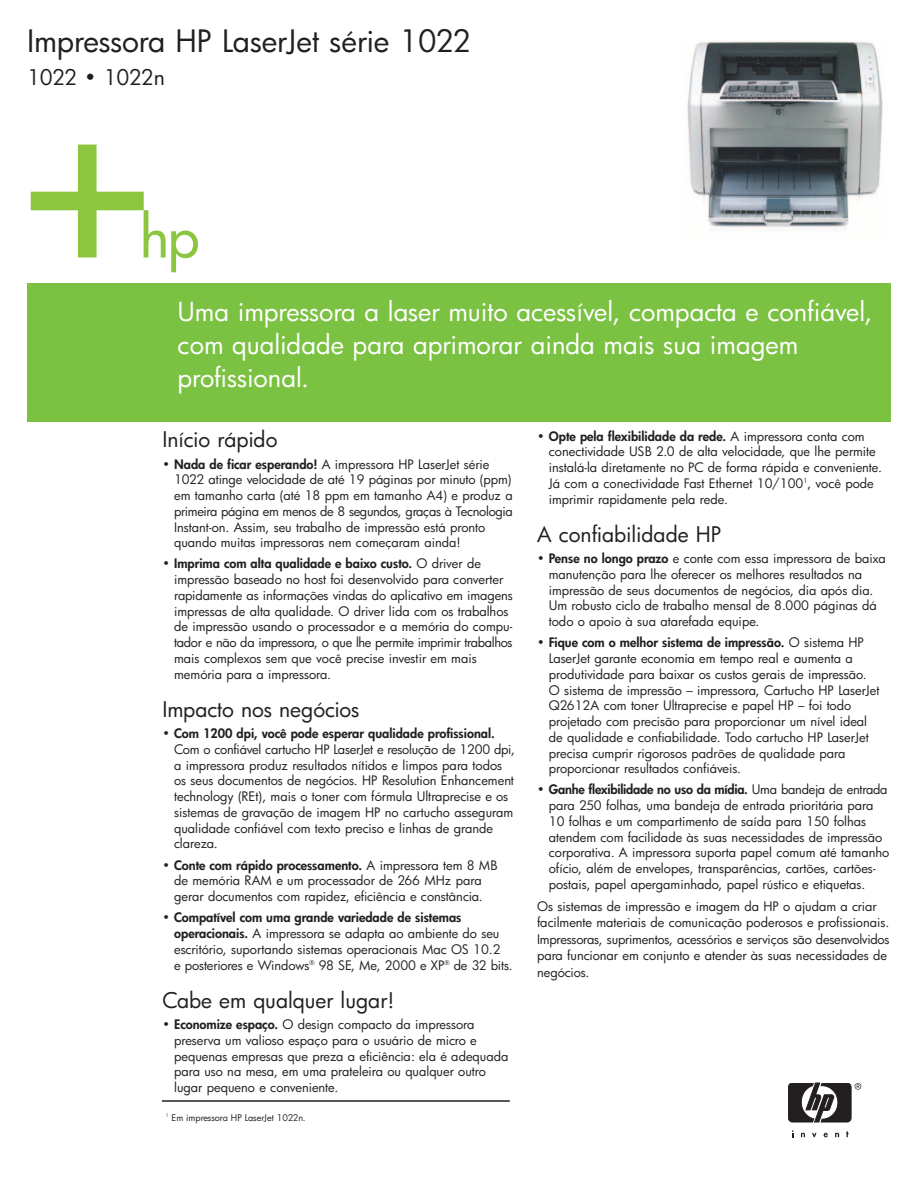
<style>
.page{position:relative;width:918px;height:1188px;background:#fff}
.page>*{position:absolute;margin:0;border:0;box-sizing:border-box;transform-origin:0 0}
.t1{font:30px "Futura";letter-spacing:-.005em;color:#231f20}
.t2{font:25.5px/33px "Futura";color:#fff}
.t3{font:21px "Futura";color:#231f20}
.t4{font:21px "Futura";letter-spacing:-.035em;color:#231f20}
.t5{font:12.75px/15.8px "Futura";color:#231f20}
.t6{font:9px "Futura";letter-spacing:-.005em;color:#231f20}
.s1{font-weight:800}
</style>
<div class="page">
<svg style="left:812px;top:1133px;width:5px;height:4px"></svg>
<svg style="left:801px;top:1133px;width:4px;height:4px"></svg>
<svg style="left:835px;top:1133px;width:4px;height:4px"></svg>
<svg style="left:792px;top:1130px;width:2px;height:7px"></svg>
<svg style="left:824px;top:1133px;width:4px;height:4px"></svg>
<svg style="left:846px;top:1131px;width:3px;height:6px"></svg>
<svg style="left:788px;top:1083px;width:73px;height:39px"></svg>
<img style="left:687px;top:41px;width:196px;height:189px">
<div style="left:27px;top:283px;width:864px;height:139px;background:#7bc142"></div>
<svg style="left:31px;top:145px;width:167px;height:127px"></svg>
<hr style="left:162px;top:1100px;width:348px;height:2px;background:#231f20">
<h1 class="t1" style="left:27px;top:27px;width:446px">Impressora HP LaserJet série 1022</h1>
<h3 class="t4" style="left:27px;top:67px;width:139px">1022 • 1022n</h3>
<h2 class="t2" style="left:178px;top:298px;width:696px">Uma impressora a laser muito acessível, compacta e confiável, com qualidade para aprimorar ainda mais sua imagem profissional.</h2>
<h3 class="t3" style="left:162px;top:430px;width:117px">Início rápido</h3>
<p class="t5" style="left:174px;top:457px;width:340px;text-indent:-12px">• <span class="s1">Nada de ficar esperando!</span> A impressora HP LaserJet série 1022 atinge velocidade de até 19 páginas por minuto (ppm) em tamanho carta (até 18 ppm em tamanho A4) e produz a primeira página em menos de 8 segundos, graças à Tecnologia Instant-on. Assim, seu trabalho de impressão está pronto quando muitas impressoras nem começaram ainda!</p>
<p class="t5" style="left:174px;top:557px;width:340px;text-indent:-12px">• <span class="s1">Imprima com alta qualidade e baixo custo.</span> O driver de impressão baseado no host foi desenvolvido para converter rapidamente as informações vindas do aplicativo em imagens impressas de alta qualidade. O driver lida com os trabalhos de impressão usando o processador e a memória do compu&shy;tador e não da impressora, o que lhe permite imprimir trabalhos mais complexos sem que você precise investir em mais memória para a impressora.</p>
<h3 class="t3" style="left:162px;top:700px;width:199px">Impacto nos negócios</h3>
<p class="t5" style="left:174px;top:727px;width:343px;text-indent:-12px">• <span class="s1">Com 1200 dpi, você pode esperar qualidade profissional.<br></span>Com o confiável cartucho HP LaserJet e resolução de 1200 dpi, a impressora produz resultados nítidos e limpos para todos os seus documentos de negócios. HP Resolution Enhancement technology (REt), mais o toner com fórmula Ultraprecise e os sistemas de gravação de imagem HP no cartucho asseguram qualidade confiável com texto preciso e linhas de grande clareza.</p>
<p class="t5" style="left:162px;top:858px;width:337px;text-align:center">• <span class="s1">Conte com rápido processamento.</span> A impressora tem 8 MB de memória RAM e um processador de 266 MHz para gerar documentos com rapidez, eficiência e constância.</p>
<p class="t5" style="left:174px;top:911px;width:340px;text-indent:-12px">• <span class="s1">Compatível com uma grande variedade de sistemas operacionais.</span> A impressora se adapta ao ambiente do seu escritório, suportando sistemas operacionais Mac OS 10.2<br>e posteriores e Windows<sup>®</sup> 98 SE, Me, 2000 e XP<sup>®</sup> de 32 bits.</p>
<h3 class="t3" style="left:162px;top:991px;width:234px">Cabe em qualquer lugar!</h3>
<p class="t5" style="left:174px;top:1018px;width:336px;text-indent:-12px">• <span class="s1">Economize espaço.</span> O design compacto da impressora preserva um valioso espaço para o usuário de micro e pequenas empresas que preza a eficiência: ela é adequada para uso na mesa, em uma prateleira ou qualquer outro lugar pequeno e conveniente.</p>
<p class="t6" style="left:166px;top:1113px;width:141px"><sup>1</sup> Em impressora HP LaserJet 1022n.</p>
<p class="t5" style="left:549px;top:429px;width:335px;text-indent:-12px">• <span class="s1">Opte pela flexibilidade da rede.</span> A impressora conta com conectividade USB 2.0 de alta velocidade, que lhe permite instalá-la diretamente no PC de forma rápida e conveniente.<br>Já com a conectividade Fast Ethernet 10/100<sup>1</sup>, você pode imprimir rapidamente pela rede.</p>
<h3 class="t3" style="left:537px;top:525px;width:186px">A confiabilidade HP</h3>
<p class="t5" style="left:549px;top:552px;width:338px;text-indent:-12px">• <span class="s1">Pense no longo prazo</span> e conte com essa impressora de baixa manutenção para lhe oferecer os melhores resultados na impressão de seus documentos de negócios, dia após dia.<br>Um robusto ciclo de trabalho mensal de 8.000 páginas dá todo o apoio à sua atarefada equipe.</p>
<p class="t5" style="left:549px;top:636px;width:332px;text-indent:-12px">• <span class="s1">Fique com o melhor sistema de impressão.</span> O sistema HP LaserJet garante economia em tempo real e aumenta a produtividade para baixar os custos gerais de impressão.<br>O sistema de impressão – impressora, Cartucho HP LaserJet Q2612A com toner Ultraprecise e papel HP – foi todo projetado com precisão para proporcionar um nível ideal de qualidade e confiabilidade. Todo cartucho HP LaserJet precisa cumprir rigorosos padrões de qualidade para proporcionar resultados confiáveis.</p>
<p class="t5" style="left:549px;top:783px;width:342px;text-indent:-12px">• <span class="s1">Ganhe flexibilidade no uso da mídia.</span> Uma bandeja de entrada para 250 folhas, uma bandeja de entrada prioritária para 10 folhas e um compartimento de saída para 150 folhas atendem com facilidade às suas necessidades de impressão corporativa. A impressora suporta papel comum até tamanho ofício, além de envelopes, transparências, cartões, cartões&shy;postais, papel apergaminhado, papel rústico e etiquetas.</p>
<p class="t5" style="left:537px;top:899px;width:354px;line-height:16.5px">Os sistemas de impressão e imagem da HP o ajudam a criar facilmente materiais de comunicação poderosos e profissionais.<br>Impressoras, suprimentos, acessórios e serviços são desenvolvidos para funcionar em conjunto e atender às suas necessidades de negócios.</p>
</div>
